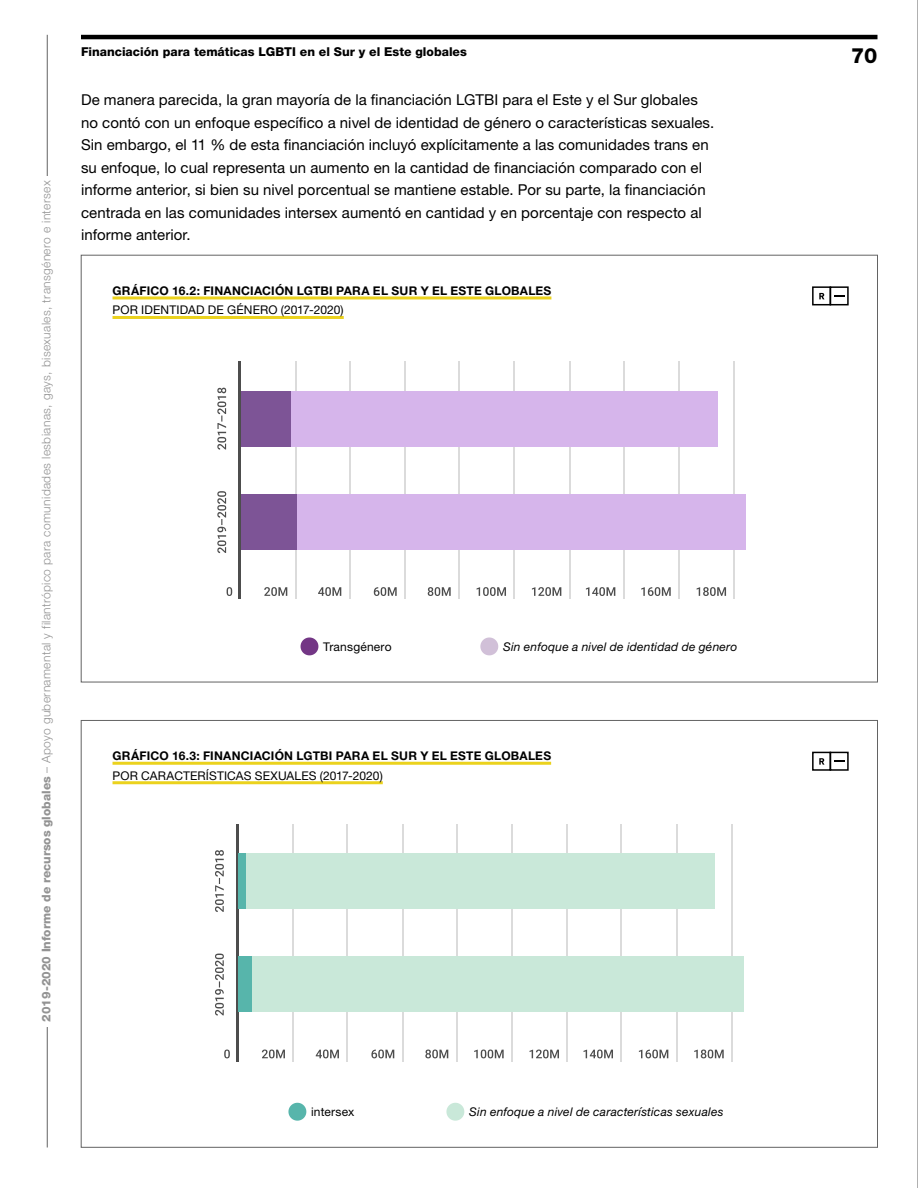
<style>
.page{position:relative;width:918px;height:1188px;background:#fff}
.page>*{position:absolute;margin:0;border:0;box-sizing:border-box;transform-origin:0 0}
.t1{font:800 21px "Helvetica Neue LT Std";color:#000}
.t2{font:15px/22.5px "Helvetica Neue LT Std";letter-spacing:.005em;color:#000}
.t3{font:800 12.3px "Helvetica Neue LT Std";color:#000}
.t4{font:300 12px "Helvetica Neue LT Std";letter-spacing:.03em;color:#939393}
.t5{font:700 12px "Helvetica Neue LT Std";letter-spacing:.02em;color:#000}
.t6{font:12px "Helvetica Neue LT Std";letter-spacing:.01em;color:#000}
.t7{font:italic 12px "Helvetica Neue LT Std";letter-spacing:.02em;color:#000}
.s1{font-weight:800}
</style>
<div class="page">
<div style="left:81px;top:255px;width:797px;height:427px;background:#fff;border:1px solid #636363"></div>
<div style="left:81px;top:720px;width:797px;height:428px;background:#fff;border:1px solid #636363"></div>
<svg style="left:301px;top:638px;width:17px;height:17px"></svg>
<svg style="left:480px;top:638px;width:18px;height:17px"></svg>
<svg style="left:288px;top:1103px;width:18px;height:18px"></svg>
<svg style="left:446px;top:1103px;width:18px;height:18px"></svg>
<div style="left:830px;top:286px;width:19px;height:19px;border:2px solid #000"></div>
<div style="left:812px;top:286px;width:19px;height:19px;border:2px solid #000"></div>
<svg style="left:834px;top:295px;width:11px;height:2px"></svg>
<svg style="left:819px;top:293px;width:5px;height:6px"></svg>
<hr style="left:113px;top:296px;width:438px;height:3px;background:#ebd21d">
<hr style="left:113px;top:316px;width:231px;height:3px;background:#ebd21d">
<div style="left:830px;top:752px;width:19px;height:19px;border:2px solid #000"></div>
<div style="left:812px;top:752px;width:19px;height:19px;border:2px solid #000"></div>
<svg style="left:834px;top:760px;width:11px;height:2px"></svg>
<svg style="left:819px;top:758px;width:5px;height:7px"></svg>
<hr style="left:113px;top:762px;width:438px;height:3px;background:#ebd21d">
<hr style="left:113px;top:781px;width:270px;height:3px;background:#ebd21d">
<svg style="left:217px;top:388px;width:9px;height:62px"></svg>
<svg style="left:217px;top:491px;width:9px;height:62px"></svg>
<hr style="left:238px;top:362px;width:3px;height:237px;background:#4d4d4d">
<hr style="left:295px;top:362px;width:1px;height:237px;background:#dbdbdb">
<hr style="left:349px;top:362px;width:1px;height:237px;background:#dbdbdb">
<hr style="left:404px;top:362px;width:2px;height:237px;background:#dbdbdb">
<hr style="left:458px;top:362px;width:2px;height:237px;background:#dbdbdb">
<hr style="left:514px;top:362px;width:1px;height:237px;background:#dbdbdb">
<hr style="left:569px;top:362px;width:1px;height:237px;background:#dbdbdb">
<hr style="left:623px;top:362px;width:1px;height:237px;background:#dbdbdb">
<hr style="left:678px;top:362px;width:2px;height:237px;background:#dbdbdb">
<hr style="left:734px;top:362px;width:1px;height:237px;background:#dbdbdb">
<svg style="left:227px;top:587px;width:5px;height:9px"></svg>
<svg style="left:264px;top:587px;width:23px;height:9px"></svg>
<svg style="left:318px;top:587px;width:23px;height:9px"></svg>
<svg style="left:374px;top:587px;width:23px;height:9px"></svg>
<svg style="left:428px;top:587px;width:23px;height:9px"></svg>
<svg style="left:477px;top:587px;width:29px;height:9px"></svg>
<svg style="left:532px;top:587px;width:29px;height:9px"></svg>
<svg style="left:586px;top:587px;width:29px;height:9px"></svg>
<svg style="left:641px;top:587px;width:30px;height:9px"></svg>
<svg style="left:697px;top:587px;width:29px;height:9px"></svg>
<div style="left:241px;top:391px;width:50px;height:55px;background:#7d5496"></div>
<div style="left:291px;top:391px;width:427px;height:55px;background:#d6b5eb"></div>
<div style="left:241px;top:495px;width:57px;height:55px;background:#7d5496"></div>
<div style="left:298px;top:495px;width:448px;height:55px;background:#d6b5eb"></div>
<svg style="left:215px;top:850px;width:9px;height:62px"></svg>
<svg style="left:215px;top:954px;width:9px;height:62px"></svg>
<hr style="left:236px;top:824px;width:3px;height:238px;background:#4d4d4d">
<hr style="left:293px;top:824px;width:1px;height:238px;background:#dbdbdb">
<hr style="left:347px;top:824px;width:1px;height:238px;background:#dbdbdb">
<hr style="left:402px;top:824px;width:1px;height:238px;background:#dbdbdb">
<hr style="left:456px;top:824px;width:1px;height:238px;background:#dbdbdb">
<hr style="left:511px;top:824px;width:2px;height:238px;background:#dbdbdb">
<hr style="left:567px;top:824px;width:1px;height:238px;background:#dbdbdb">
<hr style="left:621px;top:824px;width:1px;height:238px;background:#dbdbdb">
<hr style="left:676px;top:824px;width:1px;height:238px;background:#dbdbdb">
<hr style="left:731px;top:824px;width:2px;height:238px;background:#dbdbdb">
<svg style="left:224px;top:1050px;width:6px;height:8px"></svg>
<svg style="left:262px;top:1050px;width:23px;height:8px"></svg>
<svg style="left:316px;top:1050px;width:23px;height:8px"></svg>
<svg style="left:371px;top:1050px;width:23px;height:8px"></svg>
<svg style="left:425px;top:1050px;width:23px;height:8px"></svg>
<svg style="left:474px;top:1050px;width:30px;height:8px"></svg>
<svg style="left:530px;top:1050px;width:29px;height:8px"></svg>
<svg style="left:584px;top:1050px;width:29px;height:8px"></svg>
<svg style="left:639px;top:1050px;width:29px;height:8px"></svg>
<svg style="left:694px;top:1050px;width:30px;height:8px"></svg>
<div style="left:239px;top:853px;width:8px;height:55px;background:#57b5ab"></div>
<div style="left:247px;top:853px;width:468px;height:55px;background:#c9e8d9"></div>
<div style="left:239px;top:957px;width:13px;height:55px;background:#57b5ab"></div>
<div style="left:252px;top:957px;width:492px;height:55px;background:#c9e8d9"></div>
<hr style="left:917px;top:0;width:1px;height:1188px;background:#636363">
<hr style="left:81px;top:35px;width:797px;height:4px;background:#000">
<hr style="left:47px;top:35px;width:1px;height:160px;background:#636363">
<hr style="left:47px;top:987px;width:1px;height:160px;background:#636363">
<p class="t4" style="left:39px;top:1022px;width:843px;rotate:-90deg"><span class="s1">2019-2020 Informe de recursos globales</span> – Apoyo gubernamental y filantrópico para comunidades lesbianas, gays, bisexuales, transgénero e intersex</p>
<p class="t3" style="left:81px;top:45px;width:387px">Financiación para temáticas LGBTI en el Sur y el Este globales</p>
<p class="t2" style="left:81px;top:88px;width:635px">De manera parecida, la gran mayoría de la financiación LGTBI para el Este y el Sur globales no contó con un enfoque específico a nivel de identidad de género o características sexuales.<br>Sin embargo, el 11 % de esta financiación incluyó explícitamente a las comunidades trans en su enfoque, lo cual representa un aumento en la cantidad de financiación comparado con el informe anterior, si bien su nivel porcentual se mantiene estable. Por su parte, la financiación centrada en las comunidades intersex aumentó en cantidad y en porcentaje con respecto al informe anterior.</p>
<p class="t5" style="left:113px;top:283px;width:440px">GRÁFICO 16.2: FINANCIACIÓN LGTBI PARA EL SUR Y EL ESTE GLOBALES</p>
<p class="t6" style="left:113px;top:303px;width:233px">POR IDENTIDAD DE GÉNERO (2017-2020)</p>
<p class="t6" style="left:323px;top:639px;width:70px">Transgénero</p>
<p class="t7" style="left:503px;top:639px;width:236px">Sin enfoque a nivel de identidad de género</p>
<p class="t5" style="left:113px;top:749px;width:440px">GRÁFICO 16.3: FINANCIACIÓN LGTBI PARA EL SUR Y EL ESTE GLOBALES</p>
<p class="t6" style="left:113px;top:768px;width:272px">POR CARACTERÍSTICAS SEXUALES (2017-2020)</p>
<p class="t6" style="left:311px;top:1105px;width:45px">intersex</p>
<p class="t7" style="left:469px;top:1105px;width:256px">Sin enfoque a nivel de características sexuales</p>
<h1 class="t1" style="left:851px;top:43px;width:28px">70</h1>
</div>
